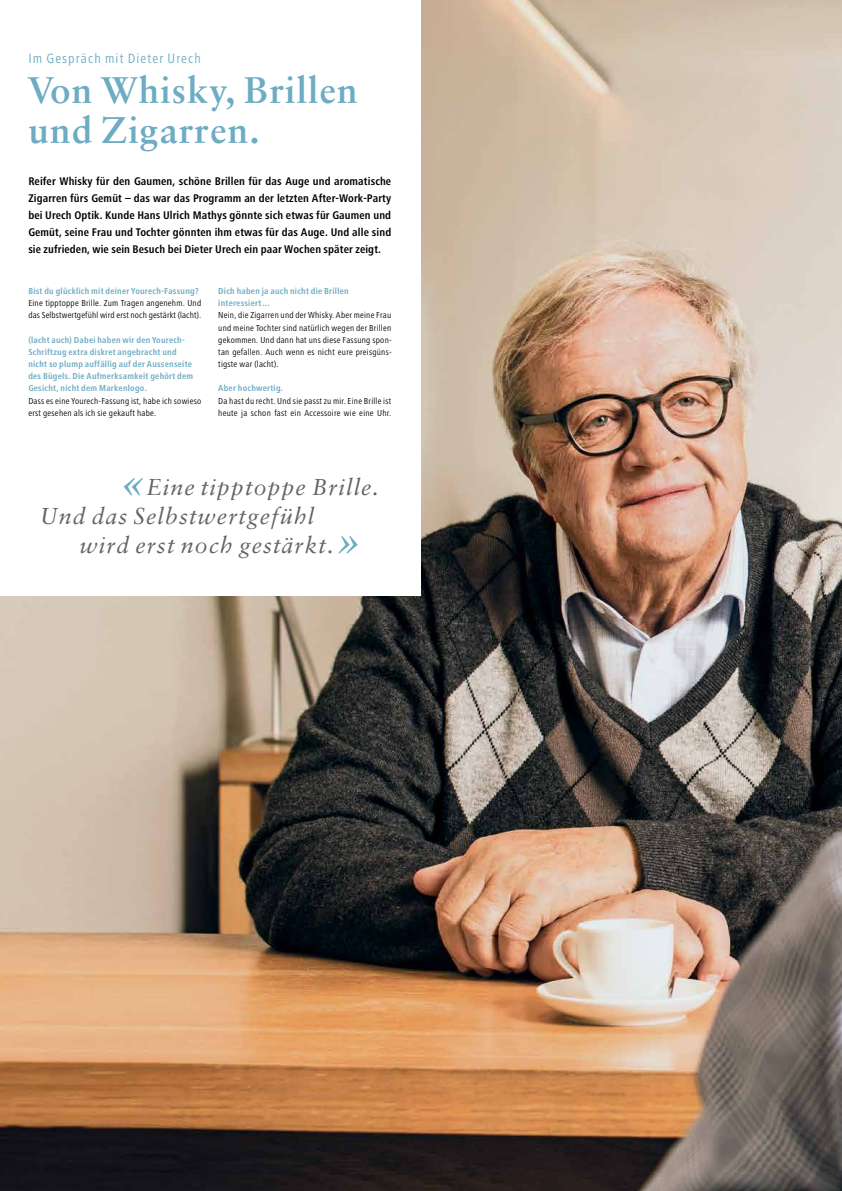
<style>
.page{position:relative;width:842px;height:1191px;background:#fff}
.page>*{position:absolute;margin:0;border:0;box-sizing:border-box;transform-origin:0 0}
.t1{font:700 37px/40px "Sabon LT";letter-spacing:.03em;color:#6dacc3}
.t2{font:italic 23px/29px "Sabon LT";letter-spacing:.05em;color:#646363}
.t3{font:condensed 14px "Frutiger Next LT";letter-spacing:.08em;color:#6dacc3}
.t4{font:700 condensed 11.5px/17px "Frutiger Next LT";letter-spacing:.01em;color:#000;text-align:justify}
.t5{font:condensed 9px/12.1px "Frutiger Next LT";letter-spacing:.025em;color:#000}
.t6{font:700 condensed 9px/12.1px "Frutiger Next LT";letter-spacing:.03em;color:#6dacc3}
.s1{font-size:50px;color:#6dacc3}
</style>
<div class="page">
<img style="left:0;top:0;width:842px;height:1191px">
<div style="left:0;top:0;width:420px;height:595px;background:#fff"></div>
<h3 class="t3" style="left:28px;top:51px;width:174px">Im Gespräch mit Dieter Urech</h3>
<h1 class="t1" style="left:27px;top:70px;width:332px">Von Whisky, Brillen und Zigarren.</h1>
<p class="t4" style="left:28px;top:172px;width:364px">Reifer Whisky für den Gaumen, schöne Brillen für das Auge und aromatische Zigarren fürs Gemüt – das war das Programm an der letzten After-Work-Party bei Urech Optik. Kunde Hans Ulrich Mathys gönnte sich etwas für Gaumen und Gemüt, seine Frau und Tochter gönnten ihm etwas für das Auge. Und alle sind sie zufrieden, wie sein Besuch bei Dieter Urech ein paar Wochen später zeigt.</p>
<p class="t6" style="left:28px;top:285px;width:172px">Bist du glücklich mit deiner Yourech-Fassung?</p>
<p class="t5" style="left:28px;top:297px;width:174px">Eine tipptoppe Brille. Zum Tragen angenehm. Und das Selbstwertgefühl wird erst noch gestärkt (lacht).</p>
<p class="t6" style="left:28px;top:334px;width:166px">(lacht auch) Dabei haben wir den Yourech-Schriftzug extra diskret angebracht und nicht so plump auffällig auf der Aussenseite des Bügels. Die Aufmerksamkeit gehört dem Gesicht, nicht dem Markenlogo.</p>
<p class="t5" style="left:28px;top:394px;width:174px">Dass es eine Yourech-Fassung ist, habe ich sowieso erst gesehen als ich sie gekauft habe.</p>
<p class="t6" style="left:218px;top:285px;width:132px">Dich haben ja auch nicht die Brillen interessiert...</p>
<p class="t5" style="left:218px;top:309px;width:175px;text-align:justify">Nein, die Zigarren und der Whisky. Aber meine Frau und meine Tochter sind natürlich wegen der Brillen gekommen. Und dann hat uns diese Fassung spon&shy;tan gefallen. Auch wenn es nicht eure preisgüns&shy;tigste war (lacht).</p>
<p class="t6" style="left:218px;top:382px;width:66px">Aber hochwertig.</p>
<p class="t5" style="left:218px;top:394px;width:174px">Da hast du recht. Und sie passt zu mir. Eine Brille ist heute ja schon fast ein Accessoire wie eine Uhr.</p>
<h2 class="t2" style="left:40px;top:472px;width:341px;text-indent:79px"><span class="s1">«</span>Eine tipptoppe Brille.<br>Und das Selbstwertgefühl</h2>
<h2 class="t2" style="left:80px;top:530px;width:284px">wird erst noch gestärkt.<span class="s1">»</span></h2>
</div>
